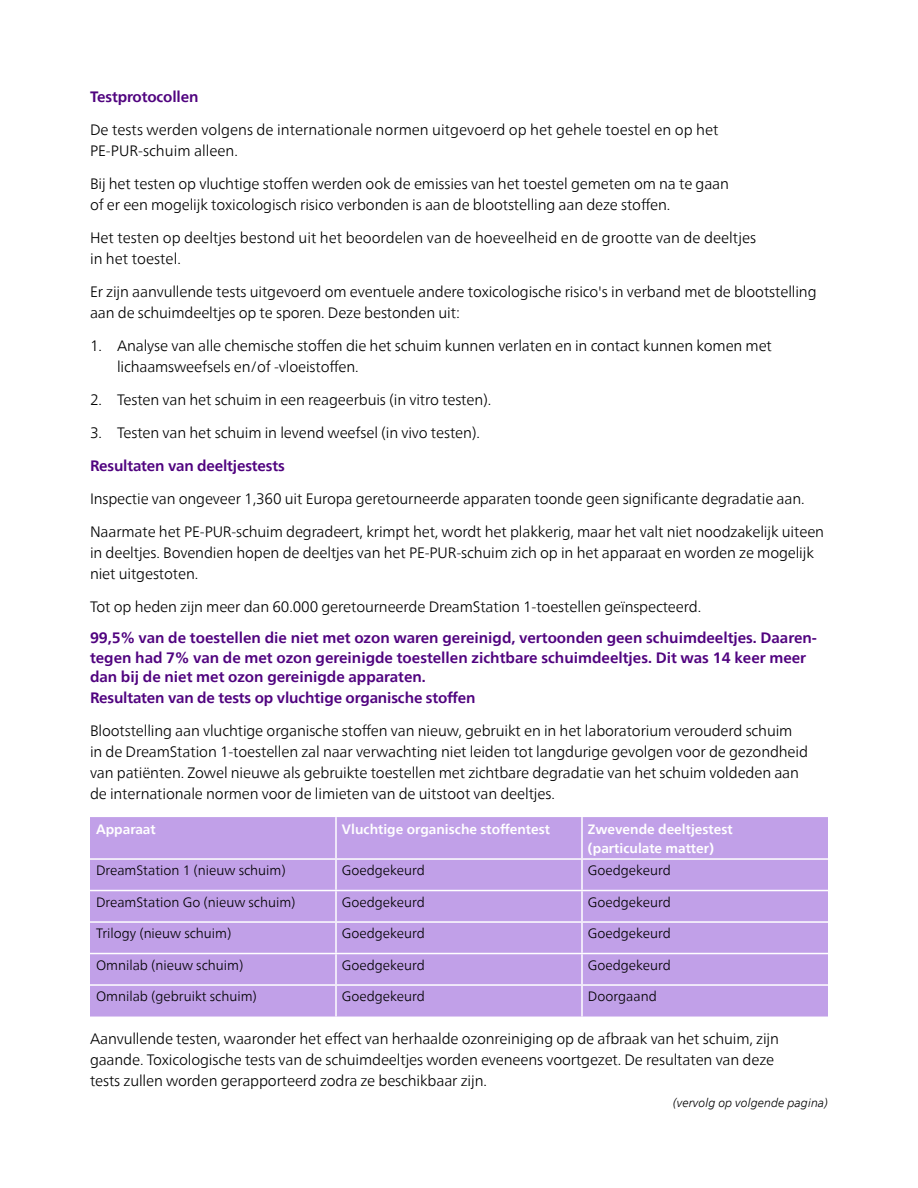
<style>
.page{position:relative;width:918px;height:1188px;background:#fff}
.page>*{position:absolute;margin:0;border:0;box-sizing:border-box;transform-origin:0 0}
.t1{font:300 15px/21px "Neue Frutiger World";letter-spacing:-.01em;color:#000}
.t2{font:700 15px/19.5px "Neue Frutiger World";color:#50037f}
.t3{font:300 13.5px "Neue Frutiger World";color:#000}
.t4{font:700 13.5px/19.5px "Neue Frutiger World";color:#fff}
.t5{font:italic 300 12px "Neue Frutiger World";color:#000}
</style>
<div class="page">
<div style="left:90px;top:817px;width:738px;height:200px;background:#c1a0e8"></div>
<hr style="left:335px;top:817px;width:2px;height:41px;background:#fff">
<hr style="left:581px;top:817px;width:2px;height:41px;background:#fff">
<hr style="left:90px;top:858px;width:246px;height:2px;background:#fff">
<hr style="left:336px;top:858px;width:246px;height:2px;background:#fff">
<hr style="left:335px;top:860px;width:2px;height:30px;background:#fff">
<hr style="left:582px;top:858px;width:246px;height:2px;background:#fff">
<hr style="left:581px;top:860px;width:2px;height:30px;background:#fff">
<hr style="left:90px;top:890px;width:246px;height:1px;background:#fff">
<hr style="left:336px;top:890px;width:246px;height:1px;background:#fff">
<hr style="left:335px;top:891px;width:2px;height:30px;background:#fff">
<hr style="left:582px;top:890px;width:246px;height:1px;background:#fff">
<hr style="left:581px;top:891px;width:2px;height:30px;background:#fff">
<hr style="left:90px;top:921px;width:246px;height:2px;background:#fff">
<hr style="left:336px;top:921px;width:246px;height:2px;background:#fff">
<hr style="left:335px;top:923px;width:2px;height:30px;background:#fff">
<hr style="left:582px;top:921px;width:246px;height:2px;background:#fff">
<hr style="left:581px;top:923px;width:2px;height:30px;background:#fff">
<hr style="left:90px;top:953px;width:246px;height:1px;background:#fff">
<hr style="left:336px;top:953px;width:246px;height:1px;background:#fff">
<hr style="left:335px;top:954px;width:2px;height:30px;background:#fff">
<hr style="left:582px;top:953px;width:246px;height:1px;background:#fff">
<hr style="left:581px;top:954px;width:2px;height:30px;background:#fff">
<hr style="left:90px;top:984px;width:246px;height:2px;background:#fff">
<hr style="left:336px;top:984px;width:246px;height:2px;background:#fff">
<hr style="left:335px;top:986px;width:2px;height:31px;background:#fff">
<hr style="left:582px;top:984px;width:246px;height:2px;background:#fff">
<hr style="left:581px;top:986px;width:2px;height:31px;background:#fff">
<p class="t2" style="left:90px;top:86px;width:110px">Testprotocollen</p>
<p class="t1" style="left:90px;top:119px;width:630px">De tests werden volgens de internationale normen uitgevoerd op het gehele toestel en op het<br>PE-PUR-schuim alleen.</p>
<p class="t1" style="left:90px;top:173px;width:641px">Bij het testen op vluchtige stoffen werden ook de emissies van het toestel gemeten om na te gaan of er een mogelijk toxicologisch risico verbonden is aan de blootstelling aan deze stoffen.</p>
<p class="t1" style="left:90px;top:227px;width:668px">Het testen op deeltjes bestond uit het beoordelen van de hoeveelheid en de grootte van de deeltjes in het toestel.</p>
<p class="t1" style="left:90px;top:281px;width:728px">Er zijn aanvullende tests uitgevoerd om eventuele andere toxicologische risico's in verband met de blootstelling aan de schuimdeeltjes op te sporen. Deze bestonden uit:</p>
<p class="t1" style="left:117px;top:335px;width:657px;text-indent:-27px">1. Analyse van alle chemische stoffen die het schuim kunnen verlaten en in contact kunnen komen met lichaamsweefsels en/of -vloeistoffen.</p>
<p class="t1" style="left:90px;top:389px;width:403px">2. Testen van het schuim in een reageerbuis (in vitro testen).</p>
<p class="t1" style="left:90px;top:422px;width:392px">3. Testen van het schuim in levend weefsel (in vivo testen).</p>
<p class="t2" style="left:90px;top:455px;width:196px">Resultaten van deeltjestests</p>
<p class="t1" style="left:90px;top:488px;width:716px">Inspectie van ongeveer 1,360 uit Europa geretourneerde apparaten toonde geen significante degradatie aan.</p>
<p class="t1" style="left:90px;top:521px;width:736px">Naarmate het PE-PUR-schuim degradeert, krimpt het, wordt het plakkerig, maar het valt niet noodzakelijk uiteen in deeltjes. Bovendien hopen de deeltjes van het PE-PUR-schuim zich op in het apparaat en worden ze mogelijk niet uitgestoten.</p>
<p class="t1" style="left:90px;top:596px;width:613px">Tot op heden zijn meer dan 60.000 geretourneerde DreamStation 1-toestellen geïnspecteerd.</p>
<p class="t2" style="left:90px;top:628px;width:728px">99,5% van de toestellen die niet met ozon waren gereinigd, vertoonden geen schuimdeeltjes. Daaren&shy;tegen had 7% van de met ozon gereinigde toestellen zichtbare schuimdeeltjes. Dit was 14 keer meer dan bij de niet met ozon gereinigde apparaten.</p>
<p class="t2" style="left:90px;top:688px;width:387px">Resultaten van de tests op vluchtige organische stoffen</p>
<p class="t1" style="left:90px;top:720px;width:720px">Blootstelling aan vluchtige organische stoffen van nieuw, gebruikt en in het laboratorium verouderd schuim in de DreamStation 1-toestellen zal naar verwachting niet leiden tot langdurige gevolgen voor de gezondheid van patiënten. Zowel nieuwe als gebruikte toestellen met zichtbare degradatie van het schuim voldeden aan de internationale normen voor de limieten van de uitstoot van deeltjes.</p>
<p class="t4" style="left:96px;top:819px;width:61px">Apparaat</p>
<p class="t4" style="left:342px;top:819px;width:210px">Vluchtige organische stoffentest</p>
<p class="t4" style="left:588px;top:819px;width:146px">Zwevende deeltjestest (particulate matter)</p>
<p class="t3" style="left:96px;top:860px;width:191px">DreamStation 1 (nieuw schuim)</p>
<p class="t3" style="left:342px;top:860px;width:84px">Goedgekeurd</p>
<p class="t3" style="left:588px;top:860px;width:84px">Goedgekeurd</p>
<p class="t3" style="left:96px;top:892px;width:201px">DreamStation Go (nieuw schuim)</p>
<p class="t3" style="left:342px;top:892px;width:84px">Goedgekeurd</p>
<p class="t3" style="left:588px;top:892px;width:84px">Goedgekeurd</p>
<p class="t3" style="left:96px;top:923px;width:137px">Trilogy (nieuw schuim)</p>
<p class="t3" style="left:342px;top:923px;width:84px">Goedgekeurd</p>
<p class="t3" style="left:588px;top:923px;width:84px">Goedgekeurd</p>
<p class="t3" style="left:96px;top:955px;width:149px">Omnilab (nieuw schuim)</p>
<p class="t3" style="left:342px;top:955px;width:84px">Goedgekeurd</p>
<p class="t3" style="left:588px;top:955px;width:84px">Goedgekeurd</p>
<p class="t3" style="left:96px;top:986px;width:162px">Omnilab (gebruikt schuim)</p>
<p class="t3" style="left:342px;top:986px;width:84px">Goedgekeurd</p>
<p class="t3" style="left:588px;top:986px;width:70px">Doorgaand</p>
<p class="t1" style="left:90px;top:1028px;width:690px">Aanvullende testen, waaronder het effect van herhaalde ozonreiniging op de afbraak van het schuim, zijn gaande. Toxicologische tests van de schuimdeeltjes worden eveneens voortgezet. De resultaten van deze tests zullen worden gerapporteerd zodra ze beschikbaar zijn.</p>
<p class="t5" style="left:673px;top:1094px;width:156px">(vervolg op volgende pagina)</p>
</div>
